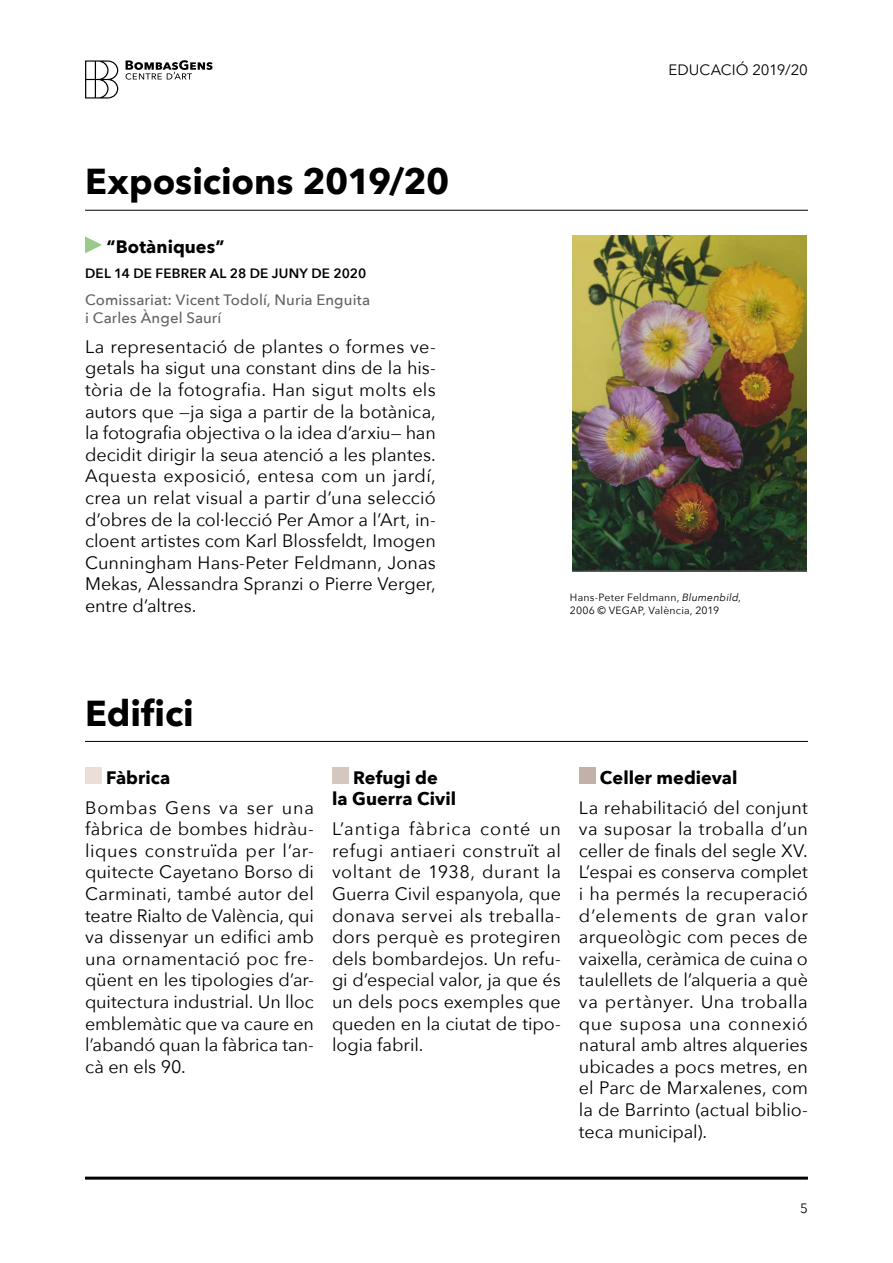
<style>
.page{position:relative;width:893px;height:1263px;background:#fff}
.page>*{position:absolute;margin:0;border:0;box-sizing:border-box;transform-origin:0 0}
.t1{font:700 36px "Avenir Next";color:#000}
.t2{font:18px/21.6px "Avenir Next";letter-spacing:-.005em;color:#000;text-align:justify}
.t3{font:700 18px/21.6px "Avenir Next";letter-spacing:.005em;color:#000;text-align:center}
.t4{font:500 15px/18px "Avenir Next";letter-spacing:.005em;color:#646363}
.t5{font:15px "Avenir Next";color:#000}
.t6{font:600 13.5px "Avenir Next";letter-spacing:.015em;color:#000}
.t7{font:13.5px "Avenir Next";color:#000}
.t8{font:10.5px/12.6px "Avenir Next";letter-spacing:.02em;color:#000}
.s1{font-style:italic}
</style>
<div class="page">
<svg style="left:126px;top:60px;width:87px;height:20px"></svg>
<svg style="left:85px;top:60px;width:33px;height:39px"></svg>
<hr style="left:85px;top:1176px;width:723px;height:3px;background:#000">
<hr style="left:85px;top:210px;width:723px;height:1px;background:#000">
<svg style="left:85px;top:236px;width:17px;height:17px"></svg>
<img style="left:573px;top:235px;width:234px;height:336px">
<hr style="left:85px;top:741px;width:723px;height:1px;background:#000">
<div style="left:85px;top:767px;width:17px;height:16px;background:#eaded6"></div>
<div style="left:332px;top:767px;width:16px;height:16px;background:#d5c7bd"></div>
<div style="left:579px;top:767px;width:16px;height:16px;background:#c1b1a7"></div>
<p class="t5" style="left:668px;top:57px;width:141px">EDUCACIÓ 2019/20</p>
<h1 class="t1" style="left:85px;top:151px;width:366px">Exposicions 2019/20</h1>
<p class="t3" style="left:107px;top:236px;width:119px">“Botàniques”</p>
<p class="t6" style="left:85px;top:262px;width:283px">DEL 14 DE FEBRER AL 28 DE JUNY DE 2020</p>
<p class="t4" style="left:85px;top:290px;width:287px">Comissariat: Vicent Todolí, Nuria Enguita i Carles Àngel Saurí</p>
<p class="t2" style="left:85px;top:335px;width:352px">La representació de plantes o formes ve&shy;getals ha sigut una constant dins de la his&shy;tòria de la fotografia. Han sigut molts els autors que —ja siga a partir de la botànica, la fotografia objectiva o la idea d’arxiu— han decidit dirigir la seua atenció a les plantes.<br>Aquesta exposició, entesa com un jardí, crea un relat visual a partir d’una selecció d’obres de la col·lecció Per Amor a l’Art, in&shy;cloent artistes com Karl Blossfeldt, Imogen Cunningham Hans-Peter Feldmann, Jonas Mekas, Alessandra Spranzi o Pierre Verger, entre d’altres.</p>
<p class="t8" style="left:570px;top:591px;width:173px">Hans-Peter Feldmann, <span class="s1">Blumenbild</span>,<br>2006 © VEGAP, València, 2019</p>
<h1 class="t1" style="left:85px;top:682px;width:110px">Edifici</h1>
<p class="t3" style="left:106px;top:766px;width:66px">Fàbrica</p>
<p class="t2" style="left:85px;top:796px;width:230px">Bombas Gens va ser una fàbrica de bombes hidràu&shy;liques construïda per l’ar&shy;quitecte Cayetano Borso di Carminati, també autor del teatre Rialto de València, qui va dissenyar un edifici amb una ornamentació poc fre&shy;qüent en les tipologies d’ar&shy;quitectura industrial. Un lloc emblemàtic que va caure en l’abandó quan la fàbrica tan&shy;cà en els 90.</p>
<p class="t3" style="left:332px;top:766px;width:126px">Refugi de<br>la Guerra Civil</p>
<p class="t2" style="left:332px;top:817px;width:230px">L’antiga fàbrica conté un refugi antiaeri construït al voltant de 1938, durant la Guerra Civil espanyola, que donava servei als treballa&shy;dors perquè es protegiren dels bombardejos. Un refu&shy;gi d’especial valor, ja que és un dels pocs exemples que queden en la ciutat de tipo&shy;logia fabril.</p>
<p class="t3" style="left:600px;top:766px;width:139px">Celler medieval</p>
<p class="t2" style="left:579px;top:796px;width:230px">La rehabilitació del conjunt va suposar la troballa d’un celler de finals del segle XV.<br>L’espai es conserva complet i ha permés la recuperació d’elements de gran valor arqueològic com peces de vaixella, ceràmica de cuina o taulellets de l’alqueria a què va pertànyer. Una troballa que suposa una connexió natural amb altres alqueries ubicades a pocs metres, en el Parc de Marxalenes, com la de Barrinto (actual biblio&shy;teca municipal).</p>
<p class="t7" style="left:800px;top:1197px;width:9px">5</p>
</div>
